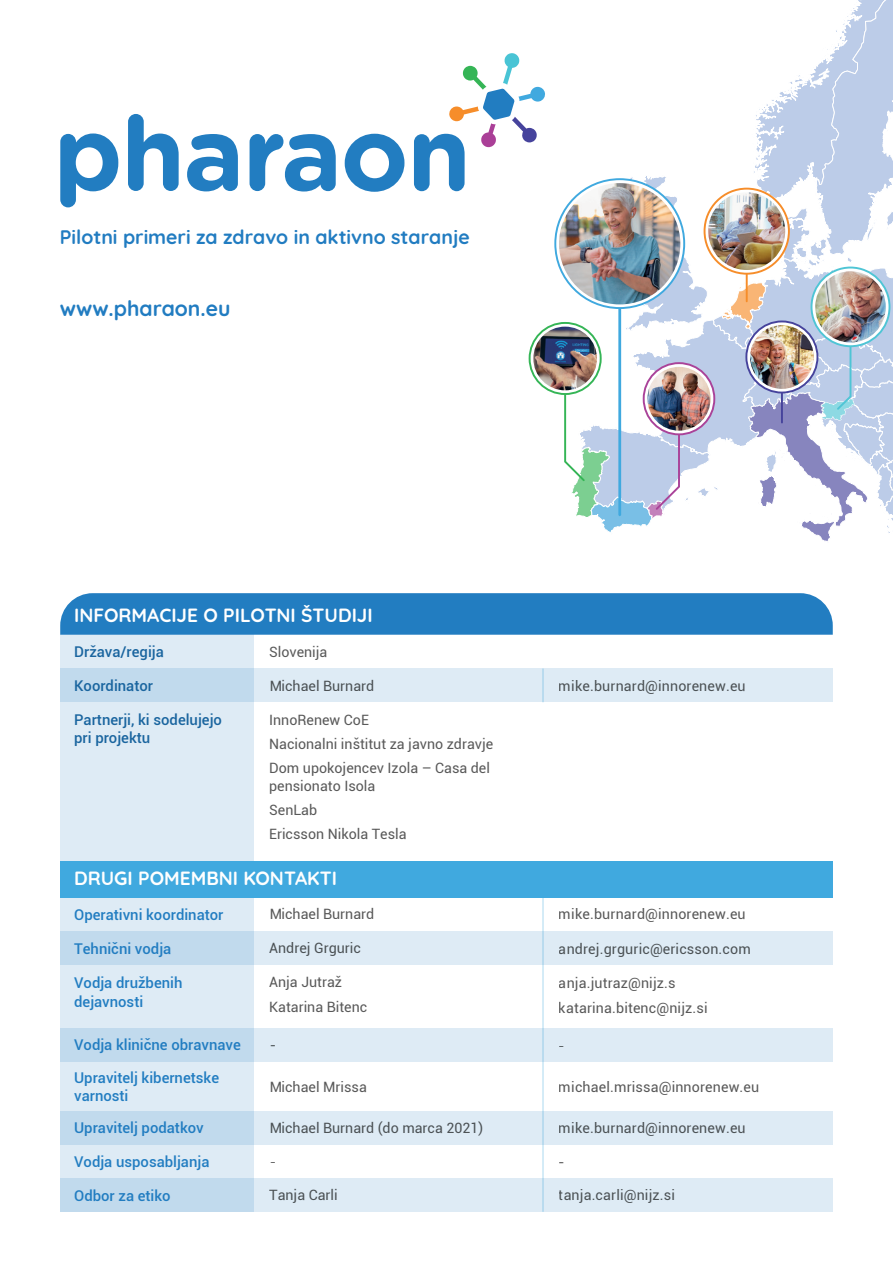
<style>
.page{position:relative;width:893px;height:1263px;background:#fff}
.page>*{position:absolute;margin:0;border:0;box-sizing:border-box;transform-origin:0 0}
.t1{font:700 21.15px "Quicksand";color:#217cc1}
.t2{font:700 19.5px "Quicksand";color:#217cc1}
.t3{font:700 19.05px "Quicksand";color:#fff}
.t4{font:500 14.85px/19px "Roboto";color:#227dc1}
.t5{font:500 14.85px/17.9px "Roboto";color:#1a659f}
.t6{font:14.25px/24px "Roboto";color:#595959}
</style>
<div class="page">
<svg style="left:60px;top:133px;width:58px;height:74px"></svg>
<svg style="left:128px;top:114px;width:51px;height:77px"></svg>
<svg style="left:187px;top:134px;width:51px;height:57px"></svg>
<svg style="left:250px;top:134px;width:86px;height:58px"></svg>
<svg style="left:345px;top:134px;width:59px;height:58px"></svg>
<svg style="left:414px;top:0;width:479px;height:541px"></svg>
<hr style="left:542px;top:865px;width:2px;height:347px;background:#40a9df">
<div style="left:60px;top:635px;width:193px;height:577px;background:#deebf5"></div>
<div style="left:60px;top:861px;width:773px;height:36px;background:#40a9df"></div>
<svg style="left:60px;top:668px;width:773px;height:34px;background:#d6e6f2"></svg>
<svg style="left:60px;top:931px;width:773px;height:34px;background:#d6e6f2"></svg>
<svg style="left:60px;top:1028px;width:773px;height:34px;background:#d6e6f2"></svg>
<svg style="left:60px;top:1111px;width:773px;height:34px;background:#d6e6f2"></svg>
<svg style="left:60px;top:1178px;width:773px;height:34px;background:#d6e6f2"></svg>
<div style="left:60px;top:593px;width:773px;height:42px;background:#227dc1"></div>
<h2 class="t2" style="left:60px;top:220px;width:411px">Pilotni primeri za zdravo in aktivno staranje</h2>
<h1 class="t1" style="left:60px;top:291px;width:172px">www.pharaon.eu</h1>
<h3 class="t3" style="left:74px;top:600px;width:300px">INFORMACIJE O PILOTNI ŠTUDIJI</h3>
<p class="t5" style="left:74px;top:642px;width:91px">Država/regija</p>
<p class="t6" style="left:269px;top:639px;width:60px">Slovenija</p>
<p class="t5" style="left:74px;top:676px;width:80px">Koordinator</p>
<p class="t6" style="left:269px;top:673px;width:107px">Michael Burnard</p>
<p class="t5" style="left:74px;top:710px;width:149px">Partnerji, ki sodelujejo pri projektu</p>
<p class="t6" style="left:269px;top:707px;width:225px">InnoRenew CoE<br>Nacionalni inštitut za javno zdravje<br>Dom upokojencev Izola – Casa del</p>
<p class="t6" style="left:269px;top:773px;width:139px">pensionato Isola<br>SenLab<br>Ericsson Nikola Tesla</p>
<h3 class="t3" style="left:74px;top:862px;width:264px">DRUGI POMEMBNI KONTAKTI</h3>
<p class="t6" style="left:559px;top:673px;width:188px">mike.burnard@innorenew.eu</p>
<p class="t4" style="left:74px;top:904px;width:151px">Operativni koordinator</p>
<p class="t4" style="left:74px;top:938px;width:99px">Tehnični vodja</p>
<p class="t4" style="left:74px;top:972px;width:110px">Vodja družbenih dejavnosti</p>
<p class="t4" style="left:74px;top:1034px;width:168px">Vodja klinične obravnave</p>
<p class="t4" style="left:74px;top:1069px;width:146px;line-height:17.9px">Upravitelj kibernetske varnosti</p>
<p class="t4" style="left:74px;top:1118px;width:131px">Upravitelj podatkov</p>
<p class="t4" style="left:74px;top:1152px;width:137px">Vodja usposabljanja</p>
<p class="t4" style="left:74px;top:1185px;width:98px">Odbor za etiko</p>
<p class="t6" style="left:269px;top:901px;width:107px">Michael Burnard</p>
<p class="t6" style="left:559px;top:902px;width:188px">mike.burnard@innorenew.eu</p>
<p class="t6" style="left:269px;top:935px;width:93px">Andrej Grguric</p>
<p class="t6" style="left:559px;top:936px;width:194px">andrej.grguric@ericsson.com</p>
<p class="t6" style="left:269px;top:969px;width:100px;line-height:25.5px">Anja Jutraž<br>Katarina Bitenc</p>
<p class="t6" style="left:559px;top:969px;width:150px;line-height:25.5px">anja.jutraz@nijz.s katarina.bitenc@nijz.si</p>
<p class="t6" style="left:269px;top:1032px;width:8px">-</p>
<p class="t6" style="left:559px;top:1033px;width:8px">-</p>
<p class="t6" style="left:269px;top:1075px;width:99px">Michael Mrissa</p>
<p class="t6" style="left:559px;top:1075px;width:202px">michael.mrissa@innorenew.eu</p>
<p class="t6" style="left:269px;top:1115px;width:216px">Michael Burnard (do marca 2021)</p>
<p class="t6" style="left:559px;top:1116px;width:188px">mike.burnard@innorenew.eu</p>
<p class="t6" style="left:269px;top:1149px;width:8px">-</p>
<p class="t6" style="left:559px;top:1149px;width:8px">-</p>
<p class="t6" style="left:269px;top:1182px;width:70px">Tanja Carli</p>
<p class="t6" style="left:559px;top:1183px;width:118px">tanja.carli@nijz.si</p>
</div>
